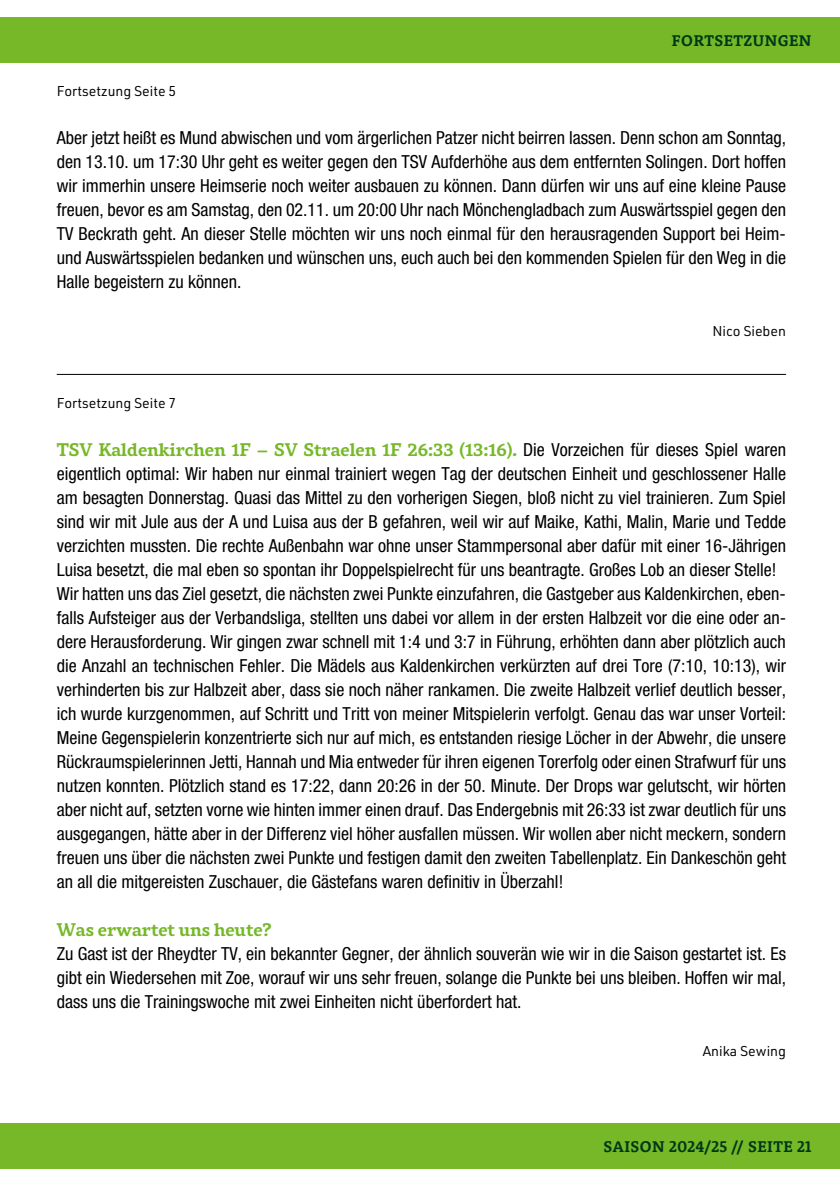
<style>
.page{position:relative;width:840px;height:1191px;background:#fff}
.page>*{position:absolute;margin:0;border:0;box-sizing:border-box;transform-origin:0 0}
.t1{font:condensed 18px/24px "Helvetica Neue LT Pro";color:#000;text-align:justify}
.t2{font:700 18px "Rival";color:#76b828}
.t3{font:700 16px "Rooney";letter-spacing:.03em;color:#003917}
.t4{font:14px "URWDIN";color:#000}
.s1{font-family:"Helvetica Neue LT Pro";font-weight:400;font-stretch:condensed;color:#000}
</style>
<div class="page">
<div style="left:0;top:1123px;width:839px;height:45px;background:#76b828"></div>
<div style="left:0;top:17px;width:839px;height:45px;background:#76b828"></div>
<hr style="left:57px;top:374px;width:728px;height:1px;background:#000">
<p class="t3" style="left:671px;top:30px;width:141px">FORTSETZUNGEN</p>
<p class="t4" style="left:57px;top:82px;width:121px">Fortsetzung Seite 5</p>
<p class="t1" style="left:57px;top:125px;width:730px">Aber jetzt heißt es Mund abwischen und vom ärgerlichen Patzer nicht beirren lassen. Denn schon am Sonntag, den 13.10. um 17:30 Uhr geht es weiter gegen den TSV Aufderhöhe aus dem entfernten Solingen. Dort hoffen wir immerhin unsere Heimserie noch weiter ausbauen zu können. Dann dürfen wir uns auf eine kleine Pause freuen, bevor es am Samstag, den 02.11. um 20:00 Uhr nach Mönchengladbach zum Auswärtsspiel gegen den TV Beckrath geht. An dieser Stelle möchten wir uns noch einmal für den herausragenden Support bei Heim&shy;und Auswärtsspielen bedanken und wünschen uns, euch auch bei den kommenden Spielen für den Weg in die Halle begeistern zu können.</p>
<p class="t4" style="left:712px;top:322px;width:75px">Nico Sieben</p>
<p class="t4" style="left:57px;top:394px;width:121px">Fortsetzung Seite 7</p>
<p class="t2" style="left:57px;top:436px;width:730px">TSV Kaldenkirchen 1F – SV Straelen 1F 26:33 (13:16). <span class="s1">Die Vorzeichen für dieses Spiel waren</span></p>
<p class="t1" style="left:57px;top:461px;width:730px;text-align:left">eigentlich optimal: Wir haben nur einmal trainiert wegen Tag der deutschen Einheit und geschlossener Halle am besagten Donnerstag. Quasi das Mittel zu den vorherigen Siegen, bloß nicht zu viel trainieren. Zum Spiel sind wir mit Jule aus der A und Luisa aus der B gefahren, weil wir auf Maike, Kathi, Malin, Marie und Tedde verzichten mussten. Die rechte Außenbahn war ohne unser Stammpersonal aber dafür mit einer 16-Jährigen Luisa besetzt, die mal eben so spontan ihr Doppelspielrecht für uns beantragte. Großes Lob an dieser Stelle!<br>Wir hatten uns das Ziel gesetzt, die nächsten zwei Punkte einzufahren, die Gastgeber aus Kaldenkirchen, eben&shy;falls Aufsteiger aus der Verbandsliga, stellten uns dabei vor allem in der ersten Halbzeit vor die eine oder an&shy;dere Herausforderung. Wir gingen zwar schnell mit 1:4 und 3:7 in Führung, erhöhten dann aber plötzlich auch die Anzahl an technischen Fehler. Die Mädels aus Kaldenkirchen verkürzten auf drei Tore (7:10, 10:13), wir verhinderten bis zur Halbzeit aber, dass sie noch näher rankamen. Die zweite Halbzeit verlief deutlich besser, ich wurde kurzgenommen, auf Schritt und Tritt von meiner Mitspielerin verfolgt. Genau das war unser Vorteil:<br>Meine Gegenspielerin konzentrierte sich nur auf mich, es entstanden riesige Löcher in der Abwehr, die unsere Rückraumspielerinnen Jetti, Hannah und Mia entweder für ihren eigenen Torerfolg oder einen Strafwurf für uns nutzen konnten. Plötzlich stand es 17:22, dann 20:26 in der 50. Minute. Der Drops war gelutscht, wir hörten aber nicht auf, setzten vorne wie hinten immer einen drauf. Das Endergebnis mit 26:33 ist zwar deutlich für uns ausgegangen, hätte aber in der Differenz viel höher ausfallen müssen. Wir wollen aber nicht meckern, sondern freuen uns über die nächsten zwei Punkte und festigen damit den zweiten Tabellenplatz. Ein Dankeschön geht an all die mitgereisten Zuschauer, die Gästefans waren definitiv in Überzahl!</p>
<p class="t2" style="left:57px;top:915px;width:216px">Was erwartet uns heute?</p>
<p class="t1" style="left:57px;top:941px;width:730px">Zu Gast ist der Rheydter TV, ein bekannter Gegner, der ähnlich souverän wie wir in die Saison gestartet ist. Es gibt ein Wiedersehen mit Zoe, worauf wir uns sehr freuen, solange die Punkte bei uns bleiben. Hoffen wir mal, dass uns die Trainingswoche mit zwei Einheiten nicht überfordert hat.</p>
<p class="t4" style="left:702px;top:1042px;width:85px">Anika Sewing</p>
<p class="t3" style="left:603px;top:1136px;width:210px">SAISON 2024/25 // SEITE 21</p>
</div>
